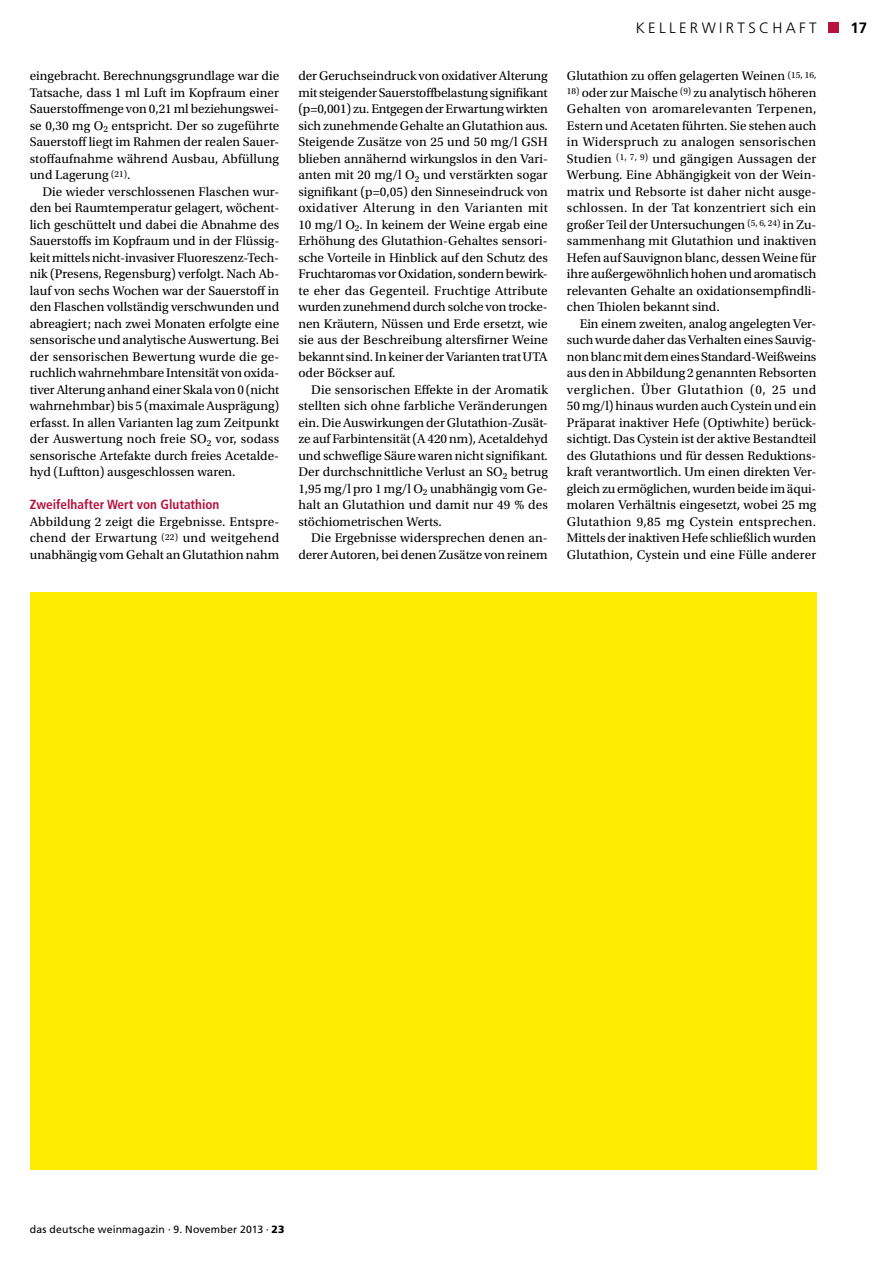
<style>
.page{position:relative;width:893px;height:1263px;background:#fff}
.page>*{position:absolute;margin:0;border:0;box-sizing:border-box;transform-origin:0 0}
.t1{font:300 15px "Frutiger LT Std";letter-spacing:.22em;color:#000}
.t2{font:700 15px "Frutiger LT Std";color:#000}
.t3{font:13.2px/16.5px "Utopia Std";color:#000;text-align:justify}
.t4{font:700 condensed 13.2px "Frutiger LT Std";color:#b5123e}
.t5{font:10.5px "Frutiger LT Std";letter-spacing:.015em;color:#000}
.s1{font-stretch:condensed}
.s2{font-weight:900}
</style>
<div class="page">
<div style="left:828px;top:22px;width:10px;height:11px;background:#b5123e"></div>
<div style="left:30px;top:592px;width:786px;height:577px;background:#ffed00"></div>
<p class="t3" style="left:30px;top:68px;width:251px">eingebracht. Berechnungsgrundlage war die Tatsache, dass 1 ml Luft im Kopfraum einer Sauerstoffmenge von 0,21 ml beziehungswei&shy;se 0,30 mg O<sub>2</sub> entspricht. Der so zugeführte Sauerstoff liegt im Rahmen der realen Sauer&shy;stoffaufnahme während Ausbau, Abfüllung und Lagerung <sup>(21)</sup>.</p>
<p class="t3" style="left:30px;top:183px;width:251px;text-indent:13px">Die wieder verschlossenen Flaschen wur&shy;den bei Raumtemperatur gelagert, wöchent&shy;lich geschüttelt und dabei die Abnahme des Sauerstoffs im Kopfraum und in der Flüssig&shy;keit mittels nicht-invasiver Fluoreszenz-Tech&shy;nik (Presens, Regensburg) verfolgt. Nach Ab&shy;lauf von sechs Wochen war der Sauerstoff in den Flaschen vollständig verschwunden und abreagiert; nach zwei Monaten erfolgte eine sensorische und analytische Auswertung. Bei der sensorischen Bewertung wurde die ge&shy;ruchlich wahrnehmbare Intensität von oxida&shy;tiver Alterung anhand einer Skala von 0 (nicht wahrnehmbar) bis 5 (maximale Ausprägung) erfasst. In allen Varianten lag zum Zeitpunkt der Auswertung noch freie SO<sub>2</sub> vor, sodass sensorische Artefakte durch freies Acetalde&shy;hyd (Luftton) ausgeschlossen waren.</p>
<p class="t4" style="left:30px;top:497px;width:191px">Zweifelhafter Wert von Glutathion</p>
<p class="t3" style="left:30px;top:513px;width:251px">Abbildung 2 zeigt die Ergebnisse. Entspre&shy;chend der Erwartung <sup>(22)</sup> und weitgehend unabhängig vom Gehalt an Glutathion nahm</p>
<p class="t3" style="left:298px;top:68px;width:251px">der Geruchseindruck von oxidativer Alterung mit steigender Sauerstoffbelastung signifikant (p=0,001) zu. Entgegen der Erwartung wirkten sich zunehmende Gehalte an Glutathion aus.<br>Steigende Zusätze von 25 und 50 mg/l GSH blieben annähernd wirkungslos in den Vari&shy;anten mit 20 mg/l O<sub>2</sub> und verstärkten sogar signifikant (p=0,05) den Sinneseindruck von oxidativer Alterung in den Varianten mit 10 mg/l O<sub>2</sub>. In keinem der Weine ergab eine Erhöhung des Glutathion-Gehaltes sensori&shy;sche Vorteile in Hinblick auf den Schutz des Fruchtaromas vor Oxidation, sondern bewirk&shy;te eher das Gegenteil. Fruchtige Attribute wurden zunehmend durch solche von trocke&shy;nen Kräutern, Nüssen und Erde ersetzt, wie sie aus der Beschreibung altersfirner Weine bekannt sind. In keiner der Varianten trat UTA oder Böckser auf.</p>
<p class="t3" style="left:298px;top:381px;width:251px;text-indent:13px">Die sensorischen Effekte in der Aromatik stellten sich ohne farbliche Veränderungen ein. Die Auswirkungen der Glutathion-Zusät&shy;ze auf Farbintensität (A 420 nm), Acetaldehyd und schweflige Säure waren nicht signifikant.<br>Der durchschnittliche Verlust an SO<sub>2</sub> betrug 1,95 mg/l pro 1 mg/l O<sub>2</sub> unabhängig vom Ge&shy;halt an Glutathion und damit nur 49 % des stöchiometrischen Werts.</p>
<p class="t3" style="left:298px;top:530px;width:251px;text-align:right">Die Ergebnisse widersprechen denen an&shy;derer Autoren, bei denen Zusätze von reinem</p>
<p class="t1" style="left:636px;top:19px;width:182px">KELLERWIRTSCHAFT</p>
<p class="t2" style="left:850px;top:18px;width:18px">17</p>
<p class="t3" style="left:567px;top:68px;width:251px">Glutathion zu offen gelagerten Weinen <sup>(15,</sup> <sup>16,</sup></p>
<p class="t3" style="left:567px;top:84px;width:251px"><sup>18)</sup> oder zur Maische <sup>(9)</sup> zu analytisch höheren Gehalten von aromarelevanten Terpenen, Estern und Acetaten führten. Sie stehen auch in Widerspruch zu analogen sensorischen Studien <sup>(1,</sup> <sup>7,</sup> <sup>9)</sup> und gängigen Aussagen der Werbung. Eine Abhängigkeit von der Wein&shy;matrix und Rebsorte ist daher nicht ausge&shy;schlossen. In der Tat konzentriert sich ein großer Teil der Untersuchungen <sup>(5,</sup> <sup>6,</sup> <sup>24)</sup> in Zu&shy;sammenhang mit Glutathion und inaktiven Hefen auf Sauvignon blanc, dessen Weine für ihre außergewöhnlich hohen und aromatisch relevanten Gehalte an oxidationsempfindli&shy;chen Thiolen bekannt sind.</p>
<p class="t3" style="left:567px;top:315px;width:251px;text-indent:13px">Ein einem zweiten, analog angelegten Ver&shy;such wurde daher das Verhalten eines Sauvig&shy;non blanc mit dem eines Standard-Weißweins aus den in Abbildung 2 genannten Rebsorten verglichen. Über Glutathion (0, 25 und 50 mg/l) hinaus wurden auch Cystein und ein Präparat inaktiver Hefe (Optiwhite) berück&shy;sichtigt. Das Cystein ist der aktive Bestandteil des Glutathions und für dessen Reduktions&shy;kraft verantwortlich. Um einen direkten Ver&shy;gleich zu ermöglichen, wurden beide im äqui&shy;molaren Verhältnis eingesetzt, wobei 25 mg Glutathion 9,85 mg Cystein entsprechen.<br>Mittels der inaktiven Hefe schließlich wurden Glutathion, Cystein und eine Fülle anderer</p>
<p class="t5" style="left:30px;top:1223px;width:256px">das deutsche weinmagazin <span class="s1">·</span> 9. November 2013 <span class="s1">·</span> <span class="s2">23</span></p>
</div>
